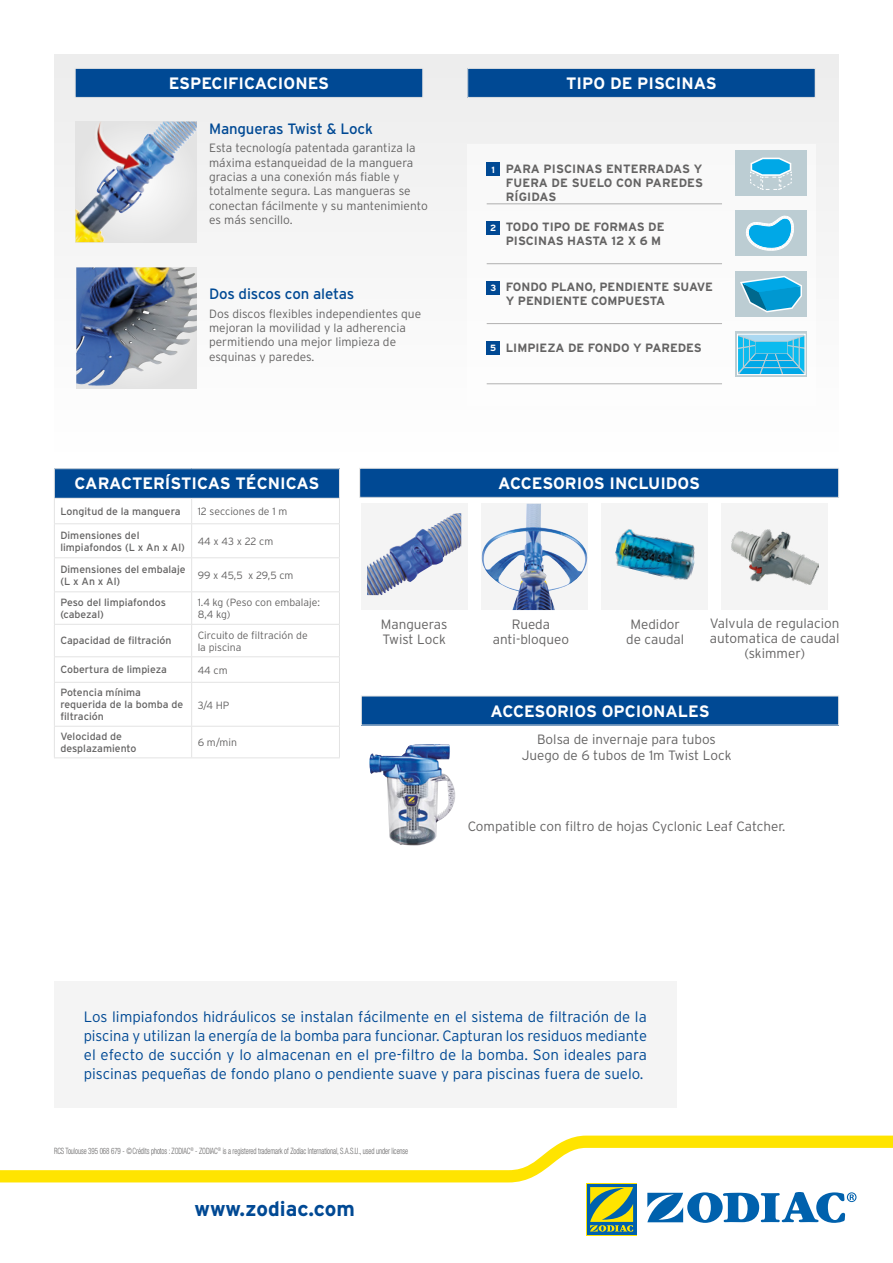
<style>
.page{position:relative;width:893px;height:1263px;background:#fff}
.page>*{position:absolute;margin:0;border:0;box-sizing:border-box;transform-origin:0 0}
.t1{font:700 20.85px "Interstate";color:#004994}
.t2{font:700 16.5px "Interstate";color:#fff}
.t3{font:300 15px/18.8px "Interstate";color:#004994;text-align:justify}
.t4{font:15px "Interstate";letter-spacing:-.01em;color:#004994}
.t5{font:300 13.5px/15px "Interstate";color:#646363;text-align:center}
.t6{font:300 12px/14.4px "Interstate";color:#646363}
.t7{font:700 12px/13.8px "Interstate";color:#646363;text-align:justify}
.t8{font:10.5px/12px "Interstate";color:#646363}
.t9{font:300 10.5px/12px "Interstate";color:#646363}
.t10{font:300 condensed 8.7px "Helvetica Neue LT Std";letter-spacing:-.01em;color:#646363;scale:.8 1}
.s1{font-size:9px;color:#fff}
</style>
<div class="page">
<div style="left:54px;top:54px;width:785px;height:398px;background:#f6f6f6"></div>
<div style="left:467px;top:145px;width:349px;height:261px;background:#fff"></div>
<div style="left:361px;top:504px;width:106px;height:106px;background:#f4f4f4"></div>
<div style="left:722px;top:504px;width:106px;height:106px;background:#f4f4f4"></div>
<div style="left:601px;top:504px;width:107px;height:106px;background:#f4f4f4"></div>
<div style="left:587px;top:1184px;width:49px;height:51px;background:#0061ad"></div>
<svg style="left:0;top:1135px;width:893px;height:97px"></svg>
<img style="left:615px;top:529px;width:80px;height:51px">
<img style="left:481px;top:504px;width:107px;height:106px">
<div style="left:360px;top:468px;width:479px;height:29px;background:#004994"></div>
<div style="left:359px;top:468px;width:480px;height:30px;border:1px solid #e3e3e3"></div>
<div style="left:468px;top:68px;width:347px;height:29px;background:#004994"></div>
<div style="left:467px;top:68px;width:349px;height:30px;border:1px solid #e3e3e3"></div>
<div style="left:75px;top:68px;width:348px;height:29px;background:#004994"></div>
<div style="left:75px;top:68px;width:348px;height:30px;border:1px solid #e3e3e3"></div>
<div style="left:361px;top:696px;width:478px;height:29px;background:#004994"></div>
<div style="left:54px;top:469px;width:285px;height:29px;background:#004994"></div>
<hr style="left:54px;top:468px;width:138px;height:1px;background:#e3e3e3">
<hr style="left:192px;top:468px;width:148px;height:1px;background:#e3e3e3">
<hr style="left:54px;top:498px;width:138px;height:1px;background:#e3e3e3">
<svg style="left:54px;top:469px;width:1px;height:54px"></svg>
<hr style="left:192px;top:498px;width:148px;height:1px;background:#e3e3e3">
<svg style="left:191px;top:499px;width:1px;height:24px"></svg>
<svg style="left:339px;top:469px;width:1px;height:54px"></svg>
<hr style="left:54px;top:523px;width:138px;height:1px;background:#e3e3e3">
<hr style="left:54px;top:524px;width:1px;height:33px;background:#e3e3e3">
<hr style="left:192px;top:523px;width:148px;height:1px;background:#e3e3e3">
<hr style="left:191px;top:524px;width:1px;height:33px;background:#e3e3e3">
<hr style="left:339px;top:524px;width:1px;height:33px;background:#e3e3e3">
<hr style="left:54px;top:557px;width:138px;height:1px;background:#e3e3e3">
<hr style="left:54px;top:558px;width:1px;height:33px;background:#e3e3e3">
<hr style="left:192px;top:557px;width:148px;height:1px;background:#e3e3e3">
<hr style="left:191px;top:558px;width:1px;height:33px;background:#e3e3e3">
<hr style="left:339px;top:558px;width:1px;height:33px;background:#e3e3e3">
<hr style="left:54px;top:591px;width:138px;height:1px;background:#e3e3e3">
<hr style="left:54px;top:592px;width:1px;height:32px;background:#e3e3e3">
<hr style="left:192px;top:591px;width:148px;height:1px;background:#e3e3e3">
<hr style="left:191px;top:592px;width:1px;height:32px;background:#e3e3e3">
<hr style="left:339px;top:592px;width:1px;height:32px;background:#e3e3e3">
<hr style="left:54px;top:624px;width:138px;height:1px;background:#e3e3e3">
<hr style="left:54px;top:625px;width:1px;height:31px;background:#e3e3e3">
<hr style="left:192px;top:624px;width:148px;height:1px;background:#e3e3e3">
<hr style="left:191px;top:625px;width:1px;height:31px;background:#e3e3e3">
<hr style="left:339px;top:625px;width:1px;height:31px;background:#e3e3e3">
<hr style="left:54px;top:656px;width:138px;height:1px;background:#e3e3e3">
<svg style="left:54px;top:657px;width:1px;height:25px"></svg>
<hr style="left:192px;top:656px;width:148px;height:1px;background:#e3e3e3">
<svg style="left:191px;top:657px;width:1px;height:25px"></svg>
<svg style="left:339px;top:657px;width:1px;height:25px"></svg>
<hr style="left:54px;top:682px;width:138px;height:1px;background:#e3e3e3">
<hr style="left:54px;top:683px;width:1px;height:43px;background:#e3e3e3">
<hr style="left:192px;top:682px;width:148px;height:1px;background:#e3e3e3">
<hr style="left:191px;top:683px;width:1px;height:43px;background:#e3e3e3">
<hr style="left:339px;top:683px;width:1px;height:43px;background:#e3e3e3">
<hr style="left:54px;top:726px;width:138px;height:1px;background:#e3e3e3">
<hr style="left:54px;top:727px;width:1px;height:30px;background:#e3e3e3">
<hr style="left:192px;top:726px;width:148px;height:1px;background:#e3e3e3">
<hr style="left:191px;top:727px;width:1px;height:30px;background:#e3e3e3">
<hr style="left:339px;top:727px;width:1px;height:30px;background:#e3e3e3">
<hr style="left:54px;top:757px;width:138px;height:1px;background:#e3e3e3">
<hr style="left:192px;top:757px;width:148px;height:1px;background:#e3e3e3">
<div style="left:54px;top:981px;width:622px;height:126px;background:#f4f4f4"></div>
<div style="left:487px;top:163px;width:13px;height:13px;background:#004994"></div>
<div style="left:487px;top:221px;width:13px;height:13px;background:#004994"></div>
<div style="left:487px;top:281px;width:13px;height:13px;background:#004994"></div>
<div style="left:487px;top:341px;width:13px;height:13px;background:#004994"></div>
<hr style="left:487px;top:203px;width:235px;height:1px;background:#646363">
<hr style="left:487px;top:263px;width:235px;height:1px;background:#646363">
<hr style="left:487px;top:323px;width:235px;height:1px;background:#646363">
<hr style="left:487px;top:383px;width:235px;height:1px;background:#646363">
<div style="left:736px;top:332px;width:71px;height:45px;background:#c6d4d9"></div>
<svg style="left:737px;top:334px;width:69px;height:41px;background:#49c0e8"></svg>
<div style="left:736px;top:151px;width:71px;height:45px;background:#bccdd3"></div>
<svg style="left:750px;top:158px;width:42px;height:32px"></svg>
<div style="left:736px;top:211px;width:71px;height:45px;background:#bccdd3"></div>
<svg style="left:746px;top:215px;width:48px;height:36px"></svg>
<div style="left:736px;top:271px;width:71px;height:45px;background:#bccdd3"></div>
<svg style="left:740px;top:276px;width:62px;height:37px"></svg>
<img style="left:76px;top:122px;width:121px;height:120px">
<img style="left:84px;top:122px;width:68px;height:54px">
<img style="left:76px;top:267px;width:121px;height:119px">
<img style="left:367px;top:513px;width:94px;height:82px">
<img style="left:731px;top:529px;width:87px;height:55px">
<img style="left:369px;top:744px;width:86px;height:101px">
<h2 class="t2" style="left:169px;top:74px;width:162px">ESPECIFICACIONES</h2>
<h2 class="t2" style="left:566px;top:74px;width:152px">TIPO DE PISCINAS</h2>
<p class="t4" style="left:209px;top:120px;width:165px">Mangueras Twist &amp; Lock</p>
<p class="t6" style="left:209px;top:141px;width:220px">Esta tecnología patentada garantiza la máxima estanqueidad de la manguera gracias a una conexión más fiable y totalmente segura. Las mangueras se conectan fácilmente y su mantenimiento es más sencillo.</p>
<p class="t4" style="left:209px;top:285px;width:147px">Dos discos con aletas</p>
<p class="t6" style="left:209px;top:306px;width:214px">Dos discos flexibles independientes que mejoran la movilidad y la adherencia permitiendo una mejor limpieza de esquinas y paredes.</p>
<p class="t7" style="left:506px;top:162px;width:199px;text-indent:-14px"><span class="s1">1</span> PARA PISCINAS ENTERRADAS Y FUERA DE SUELO CON PAREDES RÍGIDAS</p>
<p class="t7" style="left:490px;top:220px;width:176px;text-align:right"><span class="s1">2</span> TODO TIPO DE FORMAS DE<br>PISCINAS HASTA 12 X 6 M</p>
<p class="t7" style="left:506px;top:280px;width:209px;text-indent:-15px"><span class="s1">3</span> FONDO PLANO, PENDIENTE SUAVE<br>Y PENDIENTE COMPUESTA</p>
<p class="t7" style="left:490px;top:340px;width:213px"><span class="s1">5</span> LIMPIEZA DE FONDO Y PAREDES</p>
<h2 class="t2" style="left:75px;top:474px;width:246px">CARACTERÍSTICAS TÉCNICAS</h2>
<p class="t8" style="left:60px;top:505px;width:122px">Longitud de la manguera</p>
<p class="t9" style="left:198px;top:505px;width:91px">12 secciones de 1 m</p>
<p class="t8" style="left:60px;top:529px;width:126px">Dimensiones del limpiafondos (L x An x Al)</p>
<p class="t9" style="left:198px;top:535px;width:77px">44 x 43 x 22 cm</p>
<p class="t8" style="left:60px;top:563px;width:127px">Dimensiones del embalaje (L x An x Al)</p>
<p class="t9" style="left:198px;top:569px;width:97px">99 x 45,5 x 29,5 cm</p>
<p class="t8" style="left:60px;top:596px;width:107px">Peso del limpiafondos (cabezal)</p>
<p class="t9" style="left:198px;top:596px;width:124px">1.4 kg (Peso con embalaje:<br>8,4 kg)</p>
<p class="t8" style="left:60px;top:635px;width:113px">Capacidad de filtración</p>
<p class="t9" style="left:198px;top:629px;width:111px">Circuito de filtración de la piscina</p>
<p class="t8" style="left:60px;top:664px;width:108px">Cobertura de limpieza</p>
<p class="t9" style="left:198px;top:664px;width:31px">44 cm</p>
<p class="t8" style="left:60px;top:686px;width:124px">Potencia mínima requerida de la bomba de filtración</p>
<p class="t9" style="left:198px;top:699px;width:33px">3/4 HP</p>
<p class="t8" style="left:60px;top:730px;width:78px">Velocidad de desplazamiento</p>
<p class="t9" style="left:198px;top:736px;width:41px">6 m/min</p>
<h2 class="t2" style="left:498px;top:474px;width:203px">ACCESORIOS INCLUIDOS</h2>
<p class="t5" style="left:381px;top:616px;width:68px;text-align:left">Mangueras<br>Twist Lock</p>
<p class="t5" style="left:493px;top:616px;width:78px">Rueda anti-bloqueo</p>
<p class="t5" style="left:626px;top:616px;width:59px">Medidor de caudal</p>
<p class="t5" style="left:710px;top:616px;width:131px">Valvula de regulacion automatica de caudal (skimmer)</p>
<h2 class="t2" style="left:490px;top:701px;width:221px">ACCESORIOS OPCIONALES</h2>
<p class="t5" style="left:522px;top:731px;width:211px;line-height:16.2px">Bolsa de invernaje para tubos<br>Juego de 6 tubos de 1m Twist Lock</p>
<p class="t5" style="left:468px;top:819px;width:319px">Compatible con filtro de hojas Cyclonic Leaf Catcher.</p>
<p class="t3" style="left:84px;top:1007px;width:565px">Los limpiafondos hidráulicos se instalan fácilmente en el sistema de filtración de la piscina y utilizan la energía de la bomba para funcionar. Capturan los residuos mediante el efecto de succión y lo almacenan en el pre-filtro de la bomba. Son ideales para piscinas pequeñas de fondo plano o pendiente suave y para piscinas fuera de suelo.</p>
<p class="t10" style="left:54px;top:1146px;width:444px">RCS Toulouse 395 068 679 - ©Crédits photos : ZODIAC<sup>®</sup> - ZODIAC<sup>®</sup> is a registered trademark of Zodiac International, S.A.S.U., used under license</p>
<h1 class="t1" style="left:195px;top:1196px;width:162px">www.zodiac.com</h1>
</div>
